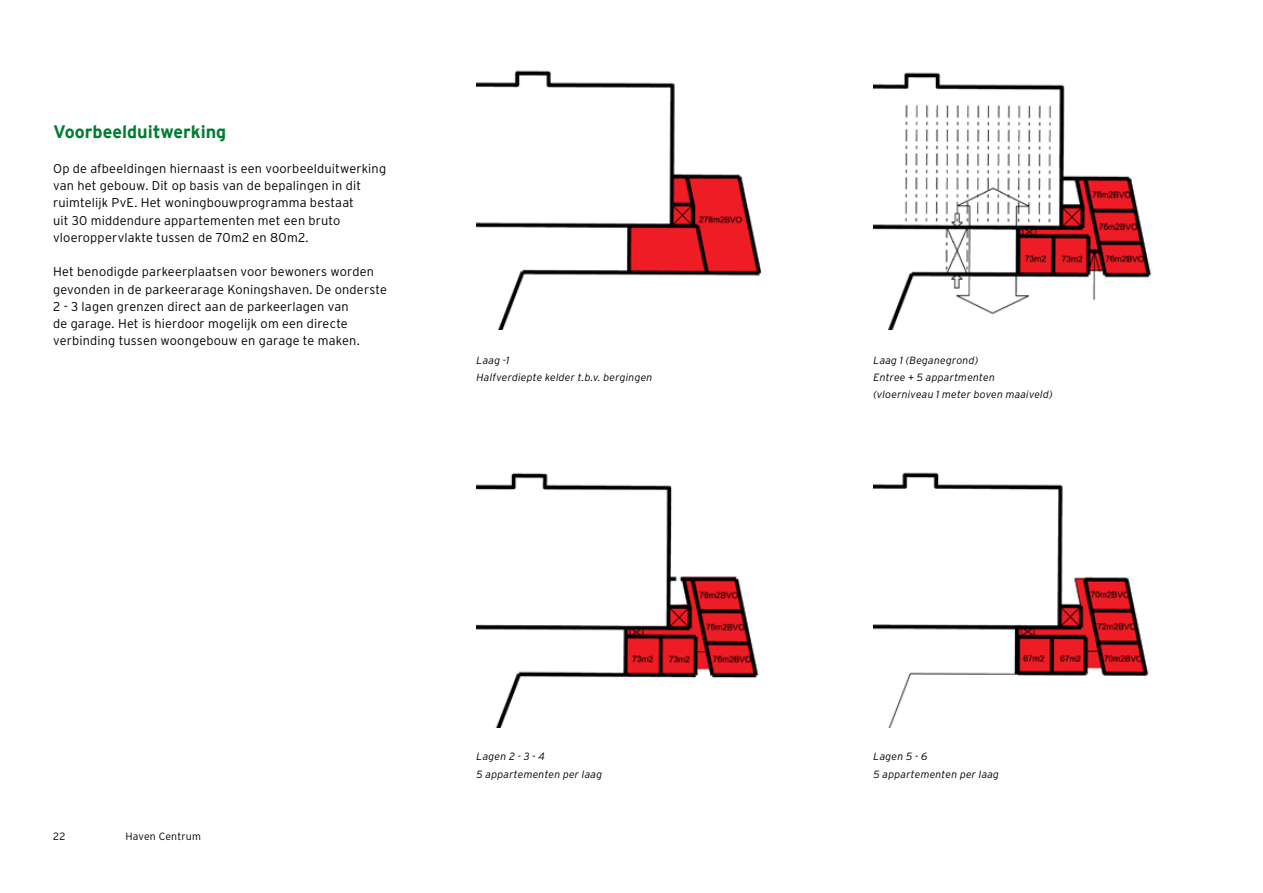
<style>
.page{position:relative;width:1263px;height:893px;background:#fff}
.page>*{position:absolute;margin:0;border:0;box-sizing:border-box;transform-origin:0 0}
.t1{font:700 18px "Interstate";color:#007d32}
.t2{font:300 12.75px/17.2px "Interstate";letter-spacing:.01em;color:#000}
.t3{font:italic 300 10.5px/17.2px "Interstate";letter-spacing:.02em;color:#000}
.t4{font:300 10.5px "Interstate";letter-spacing:.02em;color:#000}
</style>
<div class="page">
<img style="left:477px;top:70px;width:285px;height:260px">
<img style="left:873px;top:72px;width:279px;height:258px">
<img style="left:477px;top:472px;width:282px;height:256px">
<img style="left:873px;top:472px;width:276px;height:256px">
<h1 class="t1" style="left:53px;top:122px;width:175px">Voorbeelduitwerking</h1>
<p class="t2" style="left:53px;top:160px;width:334px">Op de afbeeldingen hiernaast is een voorbeelduitwerking van het gebouw. Dit op basis van de bepalingen in dit ruimtelijk PvE. Het woningbouwprogramma bestaat<br>uit 30 middendure appartementen met een bruto vloeroppervlakte tussen de 70m2 en 80m2.</p>
<p class="t2" style="left:53px;top:263px;width:335px">Het benodigde parkeerplaatsen voor bewoners worden gevonden in de parkeerarage Koningshaven. De onderste 2 - 3 lagen grenzen direct aan de parkeerlagen van<br>de garage. Het is hierdoor mogelijk om een directe verbinding tussen woongebouw en garage te maken.</p>
<p class="t3" style="left:477px;top:351px;width:177px">Laag -1<br>Halfverdiepte kelder t.b.v. bergingen</p>
<p class="t3" style="left:873px;top:351px;width:181px">Laag 1 (Beganegrond)<br>Entree + 5 appartmenten (vloerniveau 1 meter boven maaiveld)</p>
<p class="t4" style="left:53px;top:830px;width:14px">22</p>
<p class="t4" style="left:125px;top:830px;width:77px">Haven Centrum</p>
<p class="t3" style="left:477px;top:748px;width:127px">Lagen 2 - 3 - 4<br>5 appartementen per laag</p>
<p class="t3" style="left:873px;top:748px;width:127px">Lagen 5 - 6<br>5 appartementen per laag</p>
</div>
